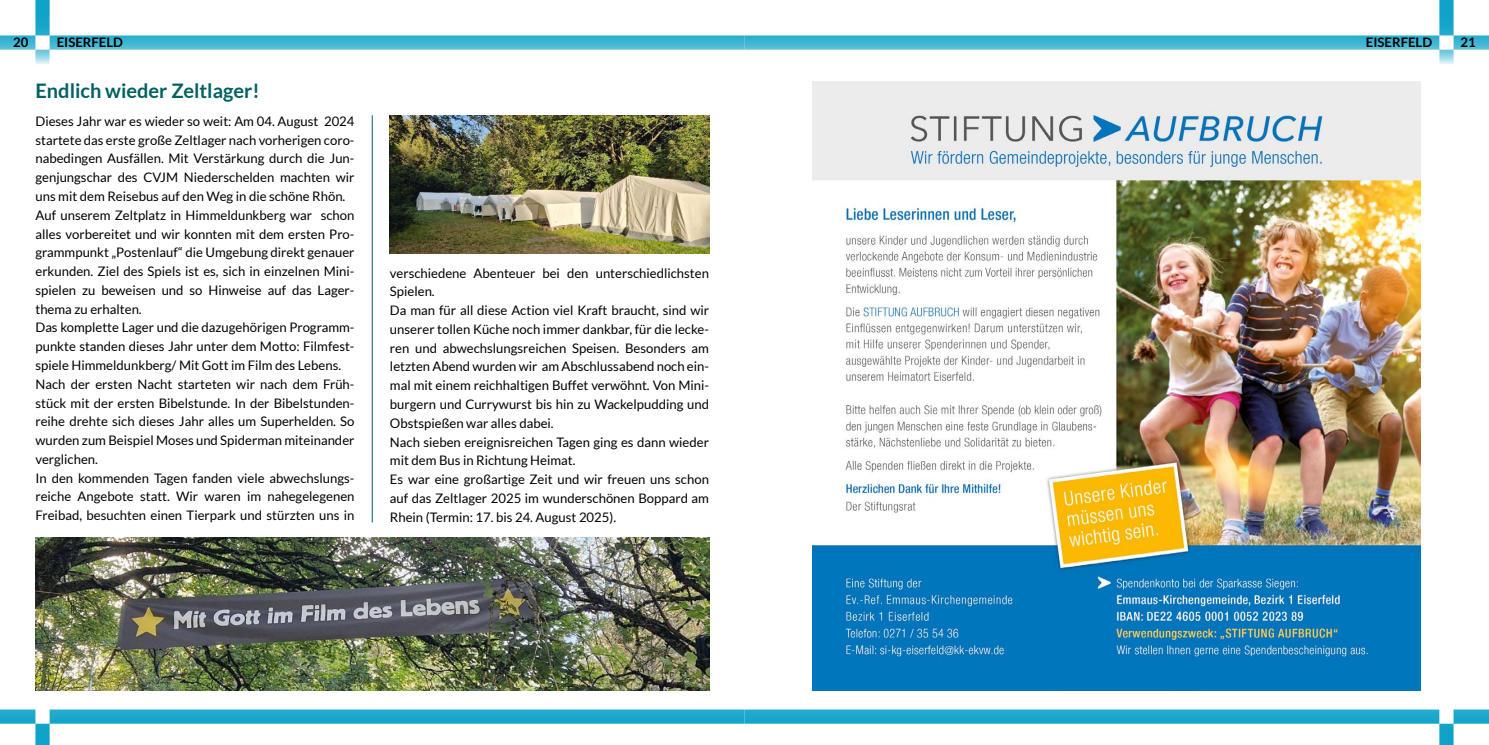
<style>
.page{position:relative;width:1489px;height:745px;background:#fff}
.page>*{position:absolute;margin:0;border:0;box-sizing:border-box;transform-origin:0 0}
.t1{font:700 20px "Lato";color:#006161}
.t2{font:13.12px/18.8px "Lato";color:#000}
.t3{font:700 13.12px "Lato";color:#000}
</style>
<div class="page">
<svg style="left:0;top:0;width:744px;height:64px"></svg>
<svg style="left:744px;top:0;width:744px;height:64px"></svg>
<svg style="left:0;top:709px;width:1488px;height:35px"></svg>
<hr style="left:372px;top:115px;width:1px;height:407px;background:#006161">
<img style="left:812px;top:81px;width:608px;height:608px">
<img style="left:35px;top:537px;width:674px;height:152px">
<img style="left:390px;top:115px;width:319px;height:138px">
<p class="t3" style="left:13px;top:35px;width:17px">20</p>
<p class="t3" style="left:57px;top:35px;width:68px">EISERFELD</p>
<p class="t3" style="left:1365px;top:35px;width:68px">EISERFELD</p>
<p class="t3" style="left:1460px;top:35px;width:17px">21</p>
<h1 class="t1" style="left:35px;top:79px;width:226px">Endlich wieder Zeltlager!</h1>
<p class="t2" style="left:35px;top:112px;width:320px">Dieses Jahr war es wieder so weit: Am 04. August 2024 startete das erste große Zeltlager nach vorherigen coro&shy;nabedingen Ausfällen. Mit Verstärkung durch die Jun&shy;genjungschar des CVJM Niederschelden machten wir uns mit dem Reisebus auf den Weg in die schöne Rhön.<br>Auf unserem Zeltplatz in Himmeldunkberg war schon alles vorbereitet und wir konnten mit dem ersten Pro&shy;grammpunkt „Postenlauf“ die Umgebung direkt genauer erkunden. Ziel des Spiels ist es, sich in einzelnen Mini&shy;spielen zu beweisen und so Hinweise auf das Lager&shy;thema zu erhalten.<br>Das komplette Lager und die dazugehörigen Programm&shy;punkte standen dieses Jahr unter dem Motto: Filmfest&shy;spiele Himmeldunkberg/ Mit Gott im Film des Lebens.<br>Nach der ersten Nacht starteten wir nach dem Früh&shy;stück mit der ersten Bibelstunde. In der Bibelstunden&shy;reihe drehte sich dieses Jahr alles um Superhelden. So wurden zum Beispiel Moses und Spiderman miteinander verglichen.<br>In den kommenden Tagen fanden viele abwechslungs&shy;reiche Angebote statt. Wir waren im nahegelegenen Freibad, besuchten einen Tierpark und stürzten uns in</p>
<p class="t2" style="left:390px;top:263px;width:320px">verschiedene Abenteuer bei den unterschiedlichsten Spielen.<br>Da man für all diese Action viel Kraft braucht, sind wir unserer tollen Küche noch immer dankbar, für die lecke&shy;ren und abwechslungsreichen Speisen. Besonders am letzten Abend wurden wir am Abschlussabend noch ein&shy;mal mit einem reichhaltigen Buffet verwöhnt. Von Mini&shy;burgern und Currywurst bis hin zu Wackelpudding und Obstspießen war alles dabei.<br>Nach sieben ereignisreichen Tagen ging es dann wieder mit dem Bus in Richtung Heimat.<br>Es war eine großartige Zeit und wir freuen uns schon auf das Zeltlager 2025 im wunderschönen Boppard am Rhein (Termin: 17. bis 24. August 2025).</p>
</div>
